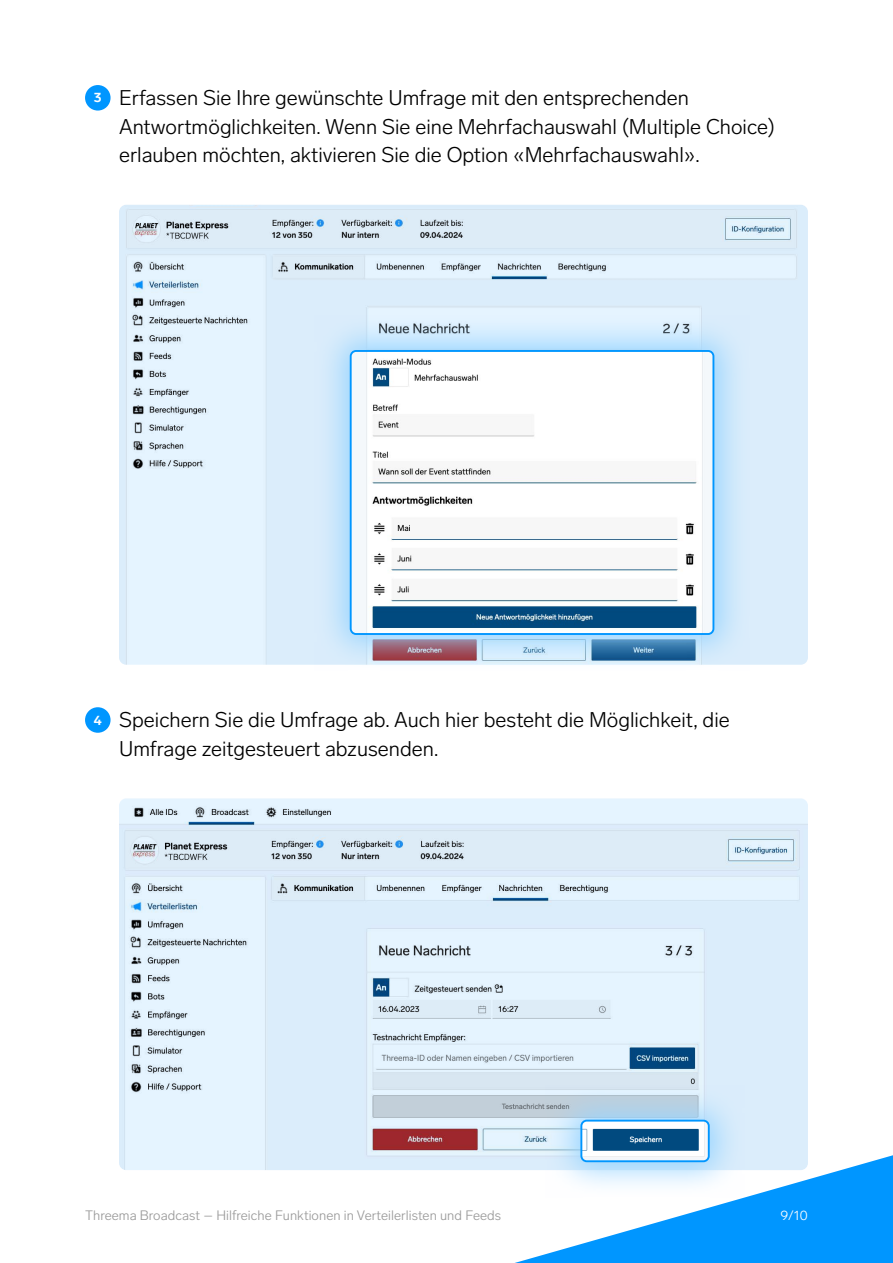
<style>
.page{position:relative;width:893px;height:1263px;background:#fff}
.page>*{position:absolute;margin:0;border:0;box-sizing:border-box;transform-origin:0 0}
.t1{font:300 21px/28.5px "Lab Grotesque";color:#000}
.t2{font:300 13.5px "Lab Grotesque";letter-spacing:.005em;color:#999}
.t3{font:300 13.5px "Lab Grotesque";color:#fff}
.s1{font-weight:700;font-size:13.5px;color:#fff}
</style>
<div class="page">
<svg style="left:515px;top:1155px;width:378px;height:108px"></svg>
<div style="left:85px;top:85px;width:26px;height:26px;background:#0096ff;border-radius:50%"></div>
<div style="left:85px;top:707px;width:26px;height:26px;background:#0096ff;border-radius:50%"></div>
<div style="left:119px;top:205px;width:689px;height:460px;background:#ddedfb"></div>
<svg style="left:314px;top:315px;width:436px;height:350px"></svg>
<img style="left:351px;top:351px;width:362px;height:283px">
<div style="left:350px;top:350px;width:364px;height:285px;border:2px solid #0096ff;border-radius:5px"></div>
<img style="left:119px;top:798px;width:689px;height:372px">
<svg style="left:545px;top:1084px;width:200px;height:113px"></svg>
<img style="left:581px;top:1120px;width:128px;height:41px">
<div style="left:580px;top:1120px;width:130px;height:42px;border:2px solid #0096ff;border-radius:5px"></div>
<p class="t1" style="left:119px;top:84px;width:657px;text-indent:-25px"><span class="s1">3</span> Erfassen Sie Ihre gewünschte Umfrage mit den entsprechenden<br>Antwortmöglichkeiten. Wenn Sie eine Mehrfachauswahl (Multiple Choice) erlauben möchten, aktivieren Sie die Option «Mehrfachauswahl».</p>
<p class="t1" style="left:119px;top:706px;width:612px;text-indent:-25px"><span class="s1">4</span> Speichern Sie die Umfrage ab. Auch hier besteht die Möglichkeit, die<br>Umfrage zeitgesteuert abzusenden.</p>
<p class="t2" style="left:85px;top:1208px;width:418px">Threema Broadcast – Hilfreiche Funktionen in Verteilerlisten und Feeds</p>
<p class="t3" style="left:780px;top:1208px;width:29px">9/10</p>
</div>
